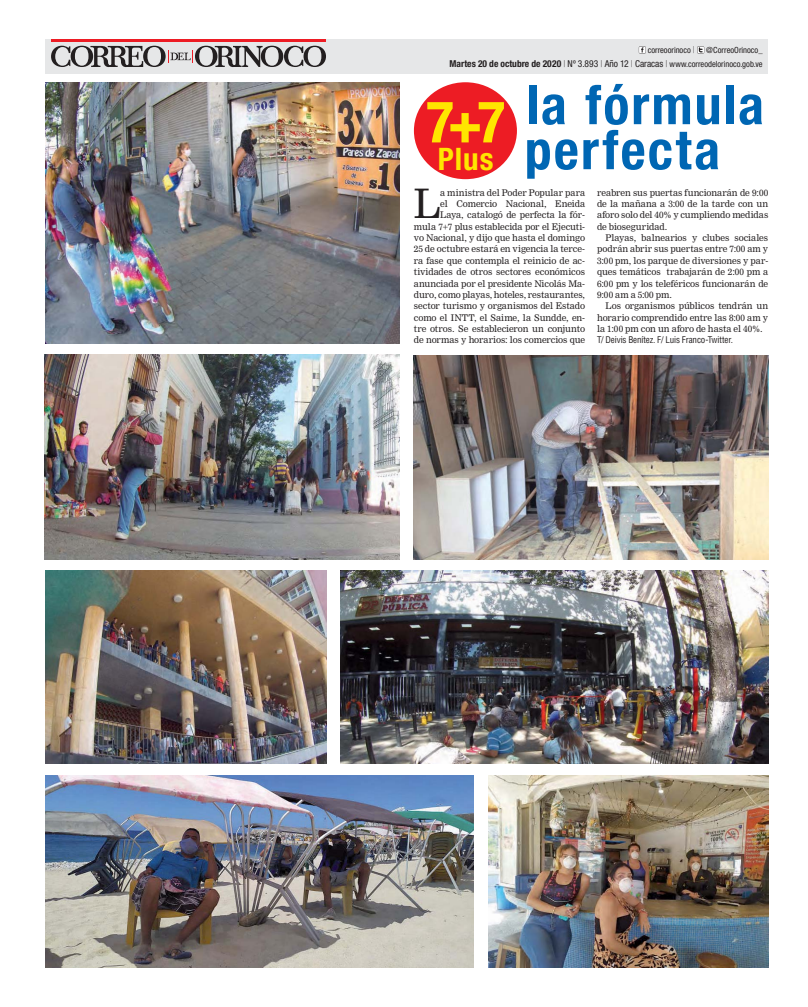
<style>
.page{position:relative;width:808px;height:1007px;background:#fff}
.page>*{position:absolute;margin:0;border:0;box-sizing:border-box;transform-origin:0 0}
.t1{font:700 condensed 58px "Helvetica Neue";color:#ffe600}
.t2{font:700 condensed 54px/45px "Helvetica Neue";letter-spacing:.04em;color:#0066b3}
.t3{font:39.7px "Nimrod MT Std";color:#231f20}
.t4{font:700 condensed 31px "Helvetica Neue";color:#ffe600}
.t5{font:9px/11.3px "Nimrod MT Std";letter-spacing:-.01em;color:#231f20;text-align:justify}
.t6{font:condensed 9px "Helvetica";letter-spacing:-.01em;color:#231f20}
.t7{font:condensed 8.5px/14px "Helvetica Neue";color:#231f20;text-align:right}
.s1{font-weight:100;font-size:9.5px}
.s2{font-weight:700;font-size:9.5px}
.s3{font-size:9.5px}
</style>
<div class="page">
<div style="left:45px;top:40px;width:723px;height:34px;background:#e6e7e8"></div>
<hr style="left:51px;top:40px;width:275px;height:2px;background:#ed1c24">
<svg style="left:51px;top:46px;width:275px;height:21px"></svg>
<svg style="left:639px;top:47px;width:7px;height:6px"></svg>
<svg style="left:697px;top:47px;width:7px;height:6px"></svg>
<img style="left:45px;top:82px;width:355px;height:262px">
<img style="left:414px;top:355px;width:354px;height:204px">
<img style="left:45px;top:354px;width:355px;height:205px">
<img style="left:340px;top:570px;width:428px;height:193px">
<img style="left:45px;top:570px;width:281px;height:193px">
<img style="left:488px;top:775px;width:280px;height:192px">
<img style="left:45px;top:775px;width:428px;height:192px">
<div style="left:414px;top:82px;width:103px;height:97px;background:#ed1c24;border-radius:50%"></div>
<p class="t7" style="left:449px;top:44px;width:315px">correoorinoco <span class="s1">|</span> @CorreoOrinoco_<br><span class="s2">Martes 20 de octubre de 2020</span> <span class="s1">|</span> <span class="s3">Nº 3.893</span> <span class="s1">|</span> <span class="s3">Año 12</span> <span class="s1">|</span> <span class="s3">Caracas</span> <span class="s1">|</span> www.correodelorinoco.gob.ve</p>
<h1 class="t1" style="left:426px;top:101px;width:81px">7+7</h1>
<h3 class="t4" style="left:438px;top:148px;width:57px">Plus</h3>
<h2 class="t2" style="left:525px;top:89px;width:241px">la fórmula perfecta</h2>
<p class="t5" style="left:414px;top:187px;width:173px;text-align:right">a ministra del Poder Popular para<br>el Comercio Nacional, Eneida<br>Laya, catalogó de perfecta la fór-<br>mula 7+7 plus establecida por el Ejecuti&shy;vo Nacional, y dijo que hasta el domingo 25 de octubre estará en vigencia la terce&shy;ra fase que contempla el reinicio de ac&shy;tividades de otros sectores económicos anunciada por el presidente Nicolás Ma&shy;duro, como playas, hoteles, restaurantes, sector turismo y organismos del Estado como el INTT, el Saime, la Sundde, en&shy;tre otros. Se establecieron un conjunto de normas y horarios: los comercios que</p>
<p class="t5" style="left:597px;top:187px;width:173px">reabren sus puertas funcionarán de 9:00 de la mañana a 3:00 de la tarde con un aforo solo del 40% y cumpliendo medidas de bioseguridad.</p>
<h3 class="t3" style="left:414px;top:185px;width:28px">L</h3>
<p class="t5" style="left:597px;top:233px;width:173px;text-indent:9px">Playas, balnearios y clubes sociales podrán abrir sus puertas entre 7:00 am y 3:00 pm, los parque de diversiones y par&shy;ques temáticos trabajarán de 2:00 pm a 6:00 pm y los teleféricos funcionarán de 9:00 am a 5:00 pm.</p>
<p class="t5" style="left:597px;top:301px;width:173px;text-indent:9px">Los organismos públicos tendrán un horario comprendido entre las 8:00 am y la 1:00 pm con un aforo de hasta el 40%.</p>
<p class="t6" style="left:597px;top:335px;width:138px">T/ Deivis Benítez. F/ Luis Franco-Twitter.</p>
</div>
